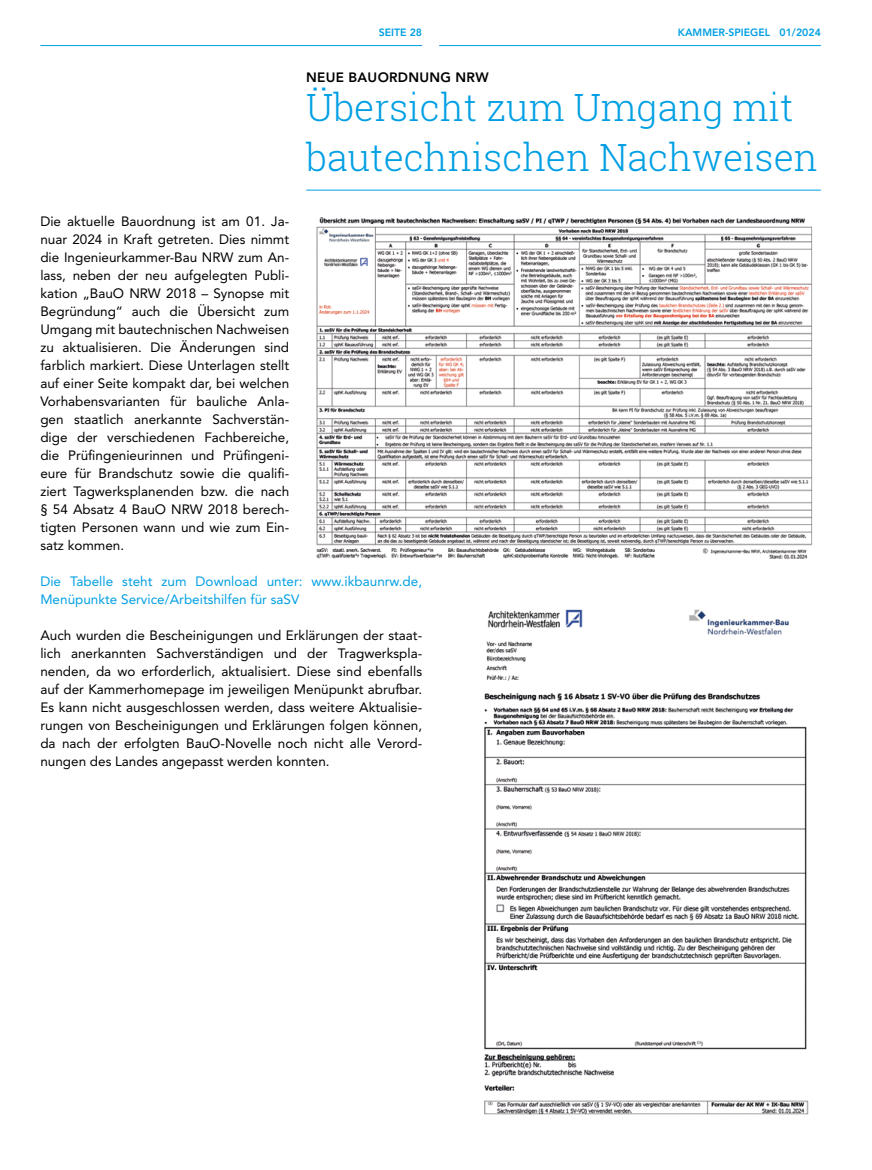
<style>
.page{position:relative;width:872px;height:1170px;background:#fff}
.page>*{position:absolute;margin:0;border:0;box-sizing:border-box;transform-origin:0 0}
.t1{font:300 37.5px/49.5px "Roboto Slab";color:#009fe3}
.t2{font:13.5px/18px "Avenir LT Std";color:#000;text-align:justify}
.t3{font:13.5px/18px "Avenir LT Std";color:#009fe3}
.t4{font:800 13.5px "Avenir LT Std";letter-spacing:.02em;color:#000}
.t5{font:800 10.5px "Avenir LT Std";color:#009fe3}
</style>
<div class="page">
<hr style="left:439px;top:45px;width:382px;height:1px;background:#009fe3">
<hr style="left:40px;top:45px;width:382px;height:1px;background:#009fe3">
<img style="left:484px;top:609px;width:325px;height:506px">
<img style="left:316px;top:217px;width:497px;height:342px">
<hr style="left:306px;top:190px;width:515px;height:1px;background:#009fe3">
<p class="t5" style="left:379px;top:26px;width:45px">SEITE 28</p>
<p class="t5" style="left:678px;top:26px;width:145px">KAMMER-SPIEGEL 01/2024</p>
<p class="t4" style="left:306px;top:69px;width:184px">NEUE BAUORDNUNG NRW</p>
<h1 class="t1" style="left:306px;top:82px;width:513px">Übersicht zum Umgang mit bautechnischen Nachweisen</h1>
<p class="t2" style="left:40px;top:212px;width:250px">Die aktuelle Bauordnung ist am 01. Ja&shy;nuar 2024 in Kraft getreten. Dies nimmt die Ingenieurkammer-Bau NRW zum An&shy;lass, neben der neu aufgelegten Publi&shy;kation „BauO NRW 2018 – Synopse mit Begründung“ auch die Übersicht zum Umgang mit bautechnischen Nachweisen zu aktualisieren. Die Änderungen sind farblich markiert. Diese Unterlagen stellt auf einer Seite kompakt dar, bei welchen Vorhabensvarianten für bauliche Anla&shy;gen staatlich anerkannte Sachverstän&shy;dige der verschiedenen Fachbereiche, die Prüfingenieurinnen und Prüfingeni&shy;eure für Brandschutz sowie die qualifi&shy;ziert Tagwerksplanenden bzw. die nach § 54 Absatz 4 BauO NRW 2018 berech&shy;tigten Personen wann und wie zum Ein&shy;satz kommen.</p>
<p class="t3" style="left:40px;top:572px;width:383px">Die Tabelle steht zum Download unter: www.ikbaunrw.de,<br>Menüpunkte Service/Arbeitshilfen für saSV</p>
<p class="t2" style="left:40px;top:626px;width:383px">Auch wurden die Bescheinigungen und Erklärungen der staat&shy;lich anerkannten Sachverständigen und der Tragwerkspla&shy;nenden, da wo erforderlich, aktualisiert. Diese sind ebenfalls auf der Kammerhomepage im jeweiligen Menüpunkt abrufbar.<br>Es kann nicht ausgeschlossen werden, dass weitere Aktualisie&shy;rungen von Bescheinigungen und Erklärungen folgen können, da nach der erfolgten BauO-Novelle noch nicht alle Verord&shy;nungen des Landes angepasst werden konnten.</p>
</div>
